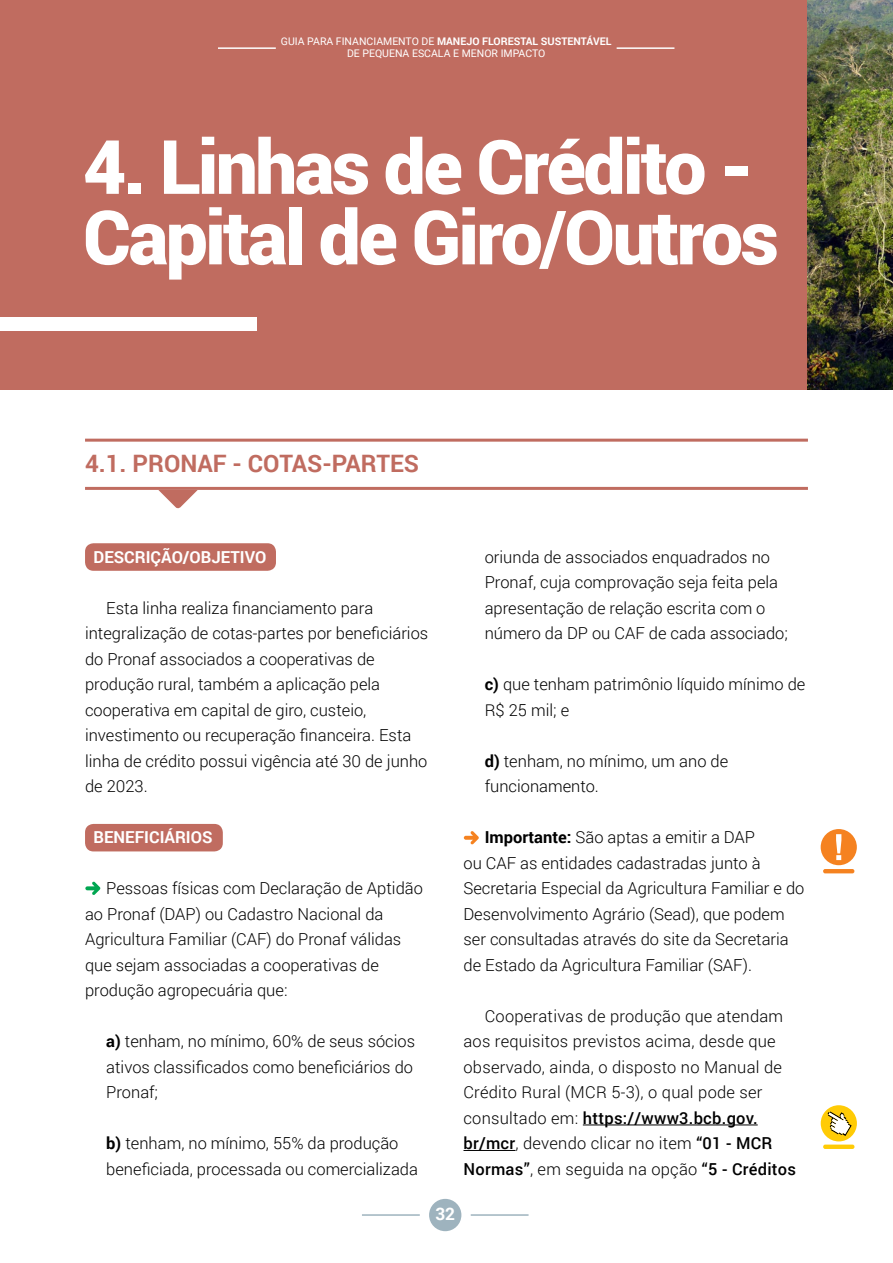
<style>
.page{position:relative;width:893px;height:1263px;background:#fff}
.page>*{position:absolute;margin:0;border:0;box-sizing:border-box;transform-origin:0 0}
.t1{font:900 75px/70.5px "Roboto";letter-spacing:-.035em;color:#fff}
.t2{font:700 24px "Roboto";color:#c06c60}
.t3{font:700 17.25px "Roboto";color:#fff}
.t4{font:300 16.5px/25.5px "Roboto";color:#000}
.t5{font:700 16.5px "Roboto";color:#fff}
.t6{font:10.5px/12px "Roboto";color:#fff;text-align:center}
.s1{font-weight:700}
.s2{font-weight:500}
</style>
<div class="page">
<div style="left:429px;top:1199px;width:32px;height:32px;background:#9eb3be;border-radius:50%"></div>
<hr style="left:471px;top:1214px;width:58px;height:2px;background:#9eb3be">
<hr style="left:362px;top:1214px;width:58px;height:2px;background:#9eb3be">
<div style="left:85px;top:543px;width:191px;height:28px;background:#c06c60;border-radius:9px"></div>
<div style="left:85px;top:824px;width:138px;height:27px;background:#c06c60;border-radius:9px"></div>
<div style="left:0;top:0;width:893px;height:389px;background:#c06c60"></div>
<img style="left:808px;top:0;width:85px;height:389px">
<div style="left:0;top:317px;width:256px;height:13px;background:#fff"></div>
<hr style="left:583px;top:1124px;width:175px;height:1px;background:#000">
<hr style="left:463px;top:1150px;width:52px;height:1px;background:#000">
<hr style="left:85px;top:439px;width:723px;height:3px;background:#c06c60">
<hr style="left:85px;top:487px;width:723px;height:3px;background:#c06c60">
<svg style="left:158px;top:490px;width:40px;height:19px"></svg>
<svg style="left:85px;top:881px;width:15px;height:14px"></svg>
<div style="left:821px;top:829px;width:36px;height:36px;background:#f58220;border-radius:50%"></div>
<hr style="left:823px;top:869px;width:31px;height:4px;background:#f58220;border-radius:2px">
<svg style="left:836px;top:834px;width:5px;height:26px"></svg>
<svg style="left:464px;top:831px;width:15px;height:13px"></svg>
<div style="left:821px;top:1105px;width:36px;height:36px;background:#ffcb05;border-radius:50%"></div>
<svg style="left:827px;top:1111px;width:25px;height:25px"></svg>
<div style="left:823px;top:1144px;width:31px;height:5px;background:#ffcb05;border-radius:2px"></div>
<hr style="left:617px;top:47px;width:57px;height:2px;background:#fff">
<hr style="left:218px;top:47px;width:58px;height:2px;background:#fff">
<p class="t6" style="left:281px;top:35px;width:332px">GUIA PARA FINANCIAMENTO DE <span class="s1">MANEJO FLORESTAL SUSTENTÁVEL<br></span>DE PEQUENA ESCALA E MENOR IMPACTO</p>
<h1 class="t1" style="left:83px;top:129px;width:697px">4. Linhas de Crédito -<br>Capital de Giro/Outros</h1>
<h2 class="t2" style="left:85px;top:447px;width:336px">4.1. PRONAF - COTAS-PARTES</h2>
<p class="t5" style="left:94px;top:545px;width:21px">DESCRI</p>
<p class="t5" style="left:151px;top:545px;width:61px">ÇÃO/OBJETIVO</p>
<p class="t4" style="left:85px;top:594px;width:345px;text-indent:21px">Esta linha realiza financiamento para integralização de cotas-partes por beneficiários do Pronaf associados a cooperativas de produção rural, também a aplicação pela cooperativa em capital de giro, custeio, investimento ou recuperação financeira. Esta linha de crédito possui vigência até 30 de junho de 2023.</p>
<p class="t5" style="left:94px;top:826px;width:21px">BENEFICIÁRIOS</p>
<p class="t4" style="left:85px;top:875px;width:339px;text-indent:21px">Pessoas físicas com Declaração de Aptidão ao Pronaf (DAP) ou Cadastro Nacional da Agricultura Familiar (CAF) do Pronaf válidas que sejam associadas a cooperativas de produção agropecuária que:</p>
<p class="t4" style="left:106px;top:1028px;width:310px"><span class="s1">A)</span> tenham, no mínimo, 60% de seus sócios ativos classificados como beneficiários do<br>Pronaf;</p>
<p class="t4" style="left:106px;top:1130px;width:313px"><span class="s1">B)</span> tenham, no mínimo, 55% da produção beneficiada, processada ou comercializada</p>
<p class="t4" style="left:485px;top:543px;width:305px">oriunda de associados enquadrados no Pronaf, cuja comprovação seja feita pela apresentação de relação escrita com o número da DP ou CAF de cada associado;</p>
<p class="t4" style="left:485px;top:671px;width:322px"><span class="s1">C)</span> que tenham patrimônio líquido mínimo de<br>R$ 25 mil; e</p>
<p class="t4" style="left:485px;top:747px;width:245px"><span class="s1">D)</span> tenham, no mínimo, um ano de funcionamento.</p>
<p class="t4" style="left:463px;top:824px;width:342px;text-indent:21px"><span class="s1">IMPORTANTE:</span> São aptas a emitir a DAP<br>ou CAF as entidades cadastradas junto à Secretaria Especial da Agricultura Familiar e do Desenvolvimento Agrário (Sead), que podem ser consultadas através do site da Secretaria de Estado da Agricultura Familiar (SAF).</p>
<p class="t4" style="left:463px;top:1002px;width:334px;text-indent:21px">Cooperativas de produção que atendam aos requisitos previstos acima, desde que observado, ainda, o disposto no Manual de Crédito Rural (MCR 5-3), o qual pode ser consultado em: <span class="s2">https://www3.bcb.gov. br/mcr</span>, devendo clicar no item <span class="s2">“01 - MCR Normas”</span>, em seguida na opção <span class="s2">“5 - Créditos</span></p>
<p class="t3" style="left:435px;top:1202px;width:21px">32</p>
</div>
